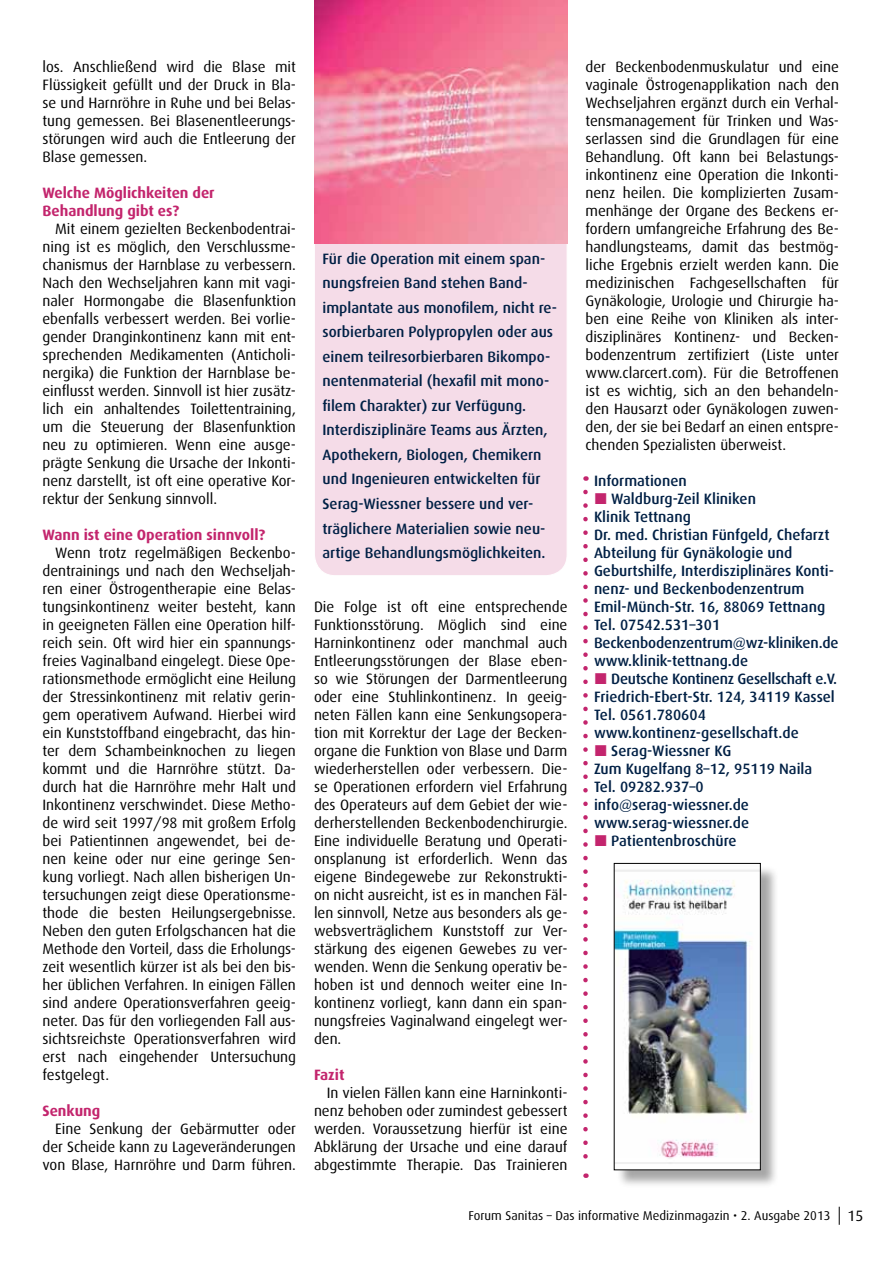
<style>
.page{position:relative;width:893px;height:1263px;background:#fff}
.page>*{position:absolute;margin:0;border:0;box-sizing:border-box;transform-origin:0 0}
.t1{font:15px/18px "Dax";color:#000;text-align:justify}
.t2{font:500 15px/24.6px "Dax";color:#002045}
.t3{font:700 15px/18px "Dax";color:#c3256d}
.t4{font:500 15px "Dax";letter-spacing:-.02em;color:#002045}
.t5{font:12.75px "Dax";color:#000}
.s1{font-size:15px}
</style>
<div class="page">
<div style="left:315px;top:244px;width:252px;height:331px;background:#f5dce8"></div>
<div style="left:616px;top:865px;width:163px;height:323px;background:#000;opacity:.35"></div>
<img style="left:616px;top:865px;width:142px;height:303px">
<img style="left:314px;top:0;width:253px;height:244px">
<svg style="left:583px;top:492px;width:5px;height:686px"></svg>
<svg style="left:839px;top:1207px;width:1px;height:18px"></svg>
<p class="t1" style="left:43px;top:58px;width:255px">los. Anschließend wird die Blase mit Flüssigkeit gefüllt und der Druck in Bla&shy;se und Harnröhre in Ruhe und bei Belas&shy;tung gemessen. Bei Blasenentleerungs&shy;störungen wird auch die Entleerung der Blase gemessen.</p>
<p class="t3" style="left:43px;top:184px;width:174px">Welche Möglichkeiten der<br>Behandlung gibt es?</p>
<p class="t1" style="left:43px;top:220px;width:255px;text-indent:13px">Mit einem gezielten Beckenbodentrai&shy;ning ist es möglich, den Verschlussme&shy;chanismus der Harnblase zu verbessern.<br>Nach den Wechseljahren kann mit vagi&shy;naler Hormongabe die Blasenfunktion ebenfalls verbessert werden. Bei vorlie&shy;gender Dranginkontinenz kann mit ent&shy;sprechenden Medikamenten (Anticholi&shy;nergika) die Funktion der Harnblase be&shy;einflusst werden. Sinnvoll ist hier zusätz&shy;lich ein anhaltendes Toilettentraining, um die Steuerung der Blasenfunktion neu zu optimieren. Wenn eine ausge&shy;prägte Senkung die Ursache der Inkonti&shy;nenz darstellt, ist oft eine operative Kor&shy;rektur der Senkung sinnvoll.</p>
<p class="t3" style="left:43px;top:526px;width:224px">Wann ist eine Operation sinnvoll?</p>
<p class="t1" style="left:43px;top:544px;width:255px;text-align:left;text-indent:13px">Wenn trotz regelmäßigen Beckenbo&shy;dentrainings und nach den Wechseljah&shy;ren einer Östrogentherapie eine Belas&shy;tungsinkontinenz weiter besteht, kann in geeigneten Fällen eine Operation hilf&shy;reich sein. Oft wird hier ein spannungs&shy;freies Vaginalband eingelegt. Diese Ope&shy;rationsmethode ermöglicht eine Heilung der Stressinkontinenz mit relativ gerin&shy;gem operativem Aufwand. Hierbei wird ein Kunststoffband eingebracht, das hin&shy;ter dem Schambeinknochen zu liegen kommt und die Harnröhre stützt. Da&shy;durch hat die Harnröhre mehr Halt und Inkontinenz verschwindet. Diese Metho&shy;de wird seit 1997/98 mit großem Erfolg bei Patientinnen angewendet, bei de&shy;nen keine oder nur eine geringe Sen&shy;kung vorliegt. Nach allen bisherigen Un&shy;tersuchungen zeigt diese Operationsme&shy;thode die besten Heilungsergebnisse.<br>Neben den guten Erfolgschancen hat die Methode den Vorteil, dass die Erholungs&shy;zeit wesentlich kürzer ist als bei den bis&shy;her üblichen Verfahren. In einigen Fällen sind andere Operationsverfahren geeig&shy;neter. Das für den vorliegenden Fall aus&shy;sichtsreichste Operationsverfahren wird erst nach eingehender Untersuchung festgelegt.</p>
<p class="t3" style="left:43px;top:1102px;width:59px">Senkung</p>
<p class="t1" style="left:43px;top:1120px;width:255px;text-indent:13px">Eine Senkung der Gebärmutter oder der Scheide kann zu Lageveränderungen von Blase, Harnröhre und Darm führen.</p>
<p class="t2" style="left:322px;top:246px;width:236px">Für die Operation mit einem span&shy;nungsfreien Band stehen Band&shy;implantate aus monofilem, nicht re&shy;sorbierbaren Polypropylen oder aus einem teilresorbierbaren Bikompo&shy;nentenmaterial (hexafil mit mono&shy;filem Charakter) zur Verfügung.<br>Interdisziplinäre Teams aus Ärzten, Apothekern, Biologen, Chemikern und Ingenieuren entwickelten für Serag-Wiessner bessere und ver&shy;träglichere Materialien sowie neu&shy;artige Behandlungsmöglichkeiten.</p>
<p class="t1" style="left:314px;top:598px;width:255px">Die Folge ist oft eine entsprechende Funktionsstörung. Möglich sind eine Harninkontinenz oder manchmal auch Entleerungsstörungen der Blase eben&shy;so wie Störungen der Darmentleerung oder eine Stuhlinkontinenz. In geeig&shy;neten Fällen kann eine Senkungsopera&shy;tion mit Korrektur der Lage der Becken&shy;organe die Funktion von Blase und Darm wiederherstellen oder verbessern. Die&shy;se Operationen erfordern viel Erfahrung des Operateurs auf dem Gebiet der wie&shy;derherstellenden Beckenbodenchirurgie.<br>Eine individuelle Beratung und Operati&shy;onsplanung ist erforderlich. Wenn das eigene Bindegewebe zur Rekonstrukti&shy;on nicht ausreicht, ist es in manchen Fäl&shy;len sinnvoll, Netze aus besonders als ge&shy;websverträglichem Kunststoff zur Ver&shy;stärkung des eigenen Gewebes zu ver&shy;wenden. Wenn die Senkung operativ be&shy;hoben ist und dennoch weiter eine In&shy;kontinenz vorliegt, kann dann ein span&shy;nungsfreies Vaginalwand eingelegt wer&shy;den.</p>
<p class="t3" style="left:314px;top:1066px;width:32px">Fazit</p>
<p class="t1" style="left:314px;top:1084px;width:255px;text-indent:13px">In vielen Fällen kann eine Harninkonti&shy;nenz behoben oder zumindest gebessert werden. Voraussetzung hierfür ist eine Abklärung der Ursache und eine darauf abgestimmte Therapie. Das Trainieren</p>
<p class="t1" style="left:585px;top:58px;width:255px">der Beckenbodenmuskulatur und eine vaginale Östrogenapplikation nach den Wechseljahren ergänzt durch ein Verhal&shy;tensmanagement für Trinken und Was&shy;serlassen sind die Grundlagen für eine Behandlung. Oft kann bei Belastungs&shy;inkontinenz eine Operation die Inkonti&shy;nenz heilen. Die komplizierten Zusam&shy;menhänge der Organe des Beckens er&shy;fordern umfangreiche Erfahrung des Be&shy;handlungsteams, damit das bestmög&shy;liche Ergebnis erzielt werden kann. Die medizinischen Fachgesellschaften für Gynäkologie, Urologie und Chirurgie ha&shy;ben eine Reihe von Kliniken als inter&shy;disziplinäres Kontinenz- und Becken&shy;bodenzentrum zertifiziert (Liste unter www.clarcert.com). Für die Betroffenen ist es wichtig, sich an den behandeln&shy;den Hausarzt oder Gynäkologen zuwen&shy;den, der sie bei Bedarf an einen entspre&shy;chenden Spezialisten überweist.</p>
<p class="t2" style="left:594px;top:469px;width:94px">Informationen</p>
<p class="t2" style="left:611px;top:487px;width:146px">Waldburg-Zeil Kliniken</p>
<p class="t2" style="left:594px;top:505px;width:98px">Klinik Tettnang</p>
<p class="t2" style="left:594px;top:523px;width:237px">Dr. med. Christian Fünfgeld, Chefarzt</p>
<p class="t2" style="left:594px;top:541px;width:200px">Abteilung für Gynäkologie und</p>
<p class="t2" style="left:594px;top:559px;width:242px">Geburtshilfe, Interdisziplinäres Konti-</p>
<p class="t2" style="left:594px;top:577px;width:212px">nenz- und Beckenbodenzentrum</p>
<p class="t2" style="left:594px;top:595px;width:233px">Emil-Münch-Str. 16, 88069 Tettnang</p>
<p class="t2" style="left:594px;top:613px;width:128px">Tel. 07542.531–301</p>
<p class="t2" style="left:594px;top:631px;width:246px">Beckenbodenzentrum@wz-kliniken.de</p>
<p class="t2" style="left:594px;top:649px;width:156px">www.klinik-tettnang.de</p>
<p class="t4" style="left:611px;top:670px;width:227px">Deutsche Kontinenz Gesellschaft e.V.</p>
<p class="t2" style="left:594px;top:685px;width:242px">Friedrich-Ebert-Str. 124, 34119 Kassel</p>
<p class="t2" style="left:594px;top:703px;width:113px">Tel. 0561.780604</p>
<p class="t2" style="left:594px;top:721px;width:206px">www.kontinenz-gesellschaft.de</p>
<p class="t2" style="left:611px;top:739px;width:122px">Serag-Wiessner KG</p>
<p class="t2" style="left:594px;top:757px;width:220px">Zum Kugelfang 8–12, 95119 Naila</p>
<p class="t2" style="left:594px;top:775px;width:111px">Tel. 09282.937–0</p>
<p class="t2" style="left:594px;top:793px;width:156px">info@serag-wiessner.de</p>
<p class="t2" style="left:594px;top:811px;width:157px">www.serag-wiessner.de</p>
<p class="t2" style="left:611px;top:829px;width:127px">Patientenbroschüre</p>
<p class="t5" style="left:468px;top:1209px;width:396px">Forum Sanitas – Das informative Medizinmagazin • 2. Ausgabe 2013 <span class="s1">15</span></p>
</div>
